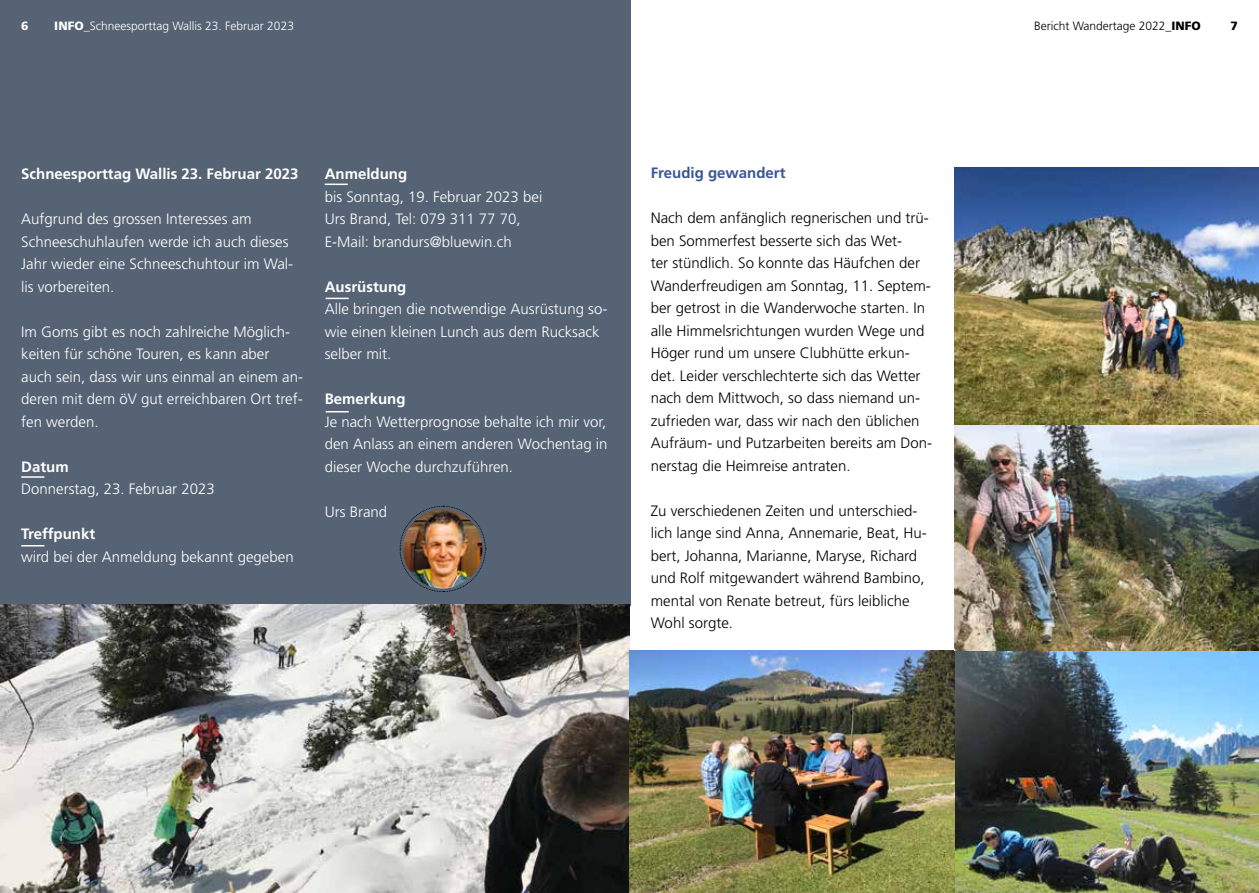
<style>
.page{position:relative;width:1259px;height:893px;background:#fff}
.page>*{position:absolute;margin:0;border:0;box-sizing:border-box;transform-origin:0 0}
.t1{font:300 15px/22.5px "Frutiger LT Std";color:#000}
.t2{font:300 15px/22.5px "Frutiger LT Std";color:#fff}
.t3{font:700 15px "Frutiger LT Std";color:#fff}
.t4{font:700 15px "Frutiger LT Std";color:#395594}
.t5{font:300 12px "Frutiger LT Std";color:#fff}
.t6{font:300 12px "Frutiger LT Std";color:#000}
.t7{font:900 12px "Frutiger LT Std";color:#fff}
.t8{font:900 12px "Frutiger LT Std";color:#000}
.s1{font-weight:900}
</style>
<div class="page">
<div style="left:0;top:0;width:631px;height:605px;background:#566374"></div>
<img style="left:0;top:604px;width:629px;height:289px">
<img style="left:629px;top:651px;width:630px;height:242px">
<img style="left:955px;top:168px;width:304px;height:483px">
<svg style="left:325px;top:184px;width:23px;height:1px"></svg>
<svg style="left:326px;top:298px;width:23px;height:1px"></svg>
<svg style="left:21px;top:545px;width:23px;height:1px"></svg>
<svg style="left:326px;top:411px;width:23px;height:1px"></svg>
<hr style="left:21px;top:476px;width:23px;height:2px;background:#fff">
<img style="left:399px;top:506px;width:87px;height:86px">
<p class="t7" style="left:21px;top:19px;width:9px">6</p>
<p class="t5" style="left:54px;top:19px;width:241px"><span class="s1">INFO</span>_Schneesporttag Wallis 23. Februar 2023</p>
<p class="t6" style="left:1034px;top:19px;width:168px">Bericht Wandertage 2022_<span class="s1">INFO</span></p>
<p class="t8" style="left:1230px;top:19px;width:9px">7</p>
<p class="t3" style="left:21px;top:165px;width:279px">Schneesporttag Wallis 23. Februar 2023</p>
<p class="t2" style="left:21px;top:208px;width:273px">Aufgrund des grossen Interesses am Schneeschuhlaufen werde ich auch dieses Jahr wieder eine Schneeschuhtour im Wal&shy;lis vorbereiten.</p>
<p class="t2" style="left:21px;top:320px;width:283px">Im Goms gibt es noch zahlreiche Möglich&shy;keiten für schöne Touren, es kann aber auch sein, dass wir uns einmal an einem an&shy;deren mit dem öV gut erreichbaren Ort tref&shy;fen werden.</p>
<p class="t3" style="left:21px;top:458px;width:49px">Datum</p>
<p class="t2" style="left:21px;top:478px;width:195px">Donnerstag, 23. Februar 2023</p>
<p class="t3" style="left:21px;top:525px;width:75px">Treffpunkt</p>
<p class="t2" style="left:21px;top:545px;width:274px">wird bei der Anmeldung bekannt gegeben</p>
<p class="t3" style="left:325px;top:165px;width:84px">Anmeldung</p>
<p class="t2" style="left:325px;top:185px;width:219px">bis Sonntag, 19. Februar 2023 bei<br>Urs Brand, Tel: 079 311 77 70,<br>E-Mail: brandurs@bluewin.ch</p>
<p class="t3" style="left:325px;top:278px;width:83px">Ausrüstung</p>
<p class="t2" style="left:325px;top:298px;width:284px">Alle bringen die notwendige Ausrüstung so&shy;wie einen kleinen Lunch aus dem Rucksack selber mit.</p>
<p class="t3" style="left:325px;top:390px;width:82px">Bemerkung</p>
<p class="t2" style="left:325px;top:410px;width:284px;text-align:justify">Je nach Wetterprognose behalte ich mir vor, den Anlass an einem anderen Wochentag in dieser Woche durchzuführen.</p>
<p class="t2" style="left:325px;top:500px;width:64px">Urs Brand</p>
<p class="t4" style="left:651px;top:164px;width:136px">Freudig gewandert</p>
<p class="t1" style="left:651px;top:207px;width:283px">Nach dem anfänglich regnerischen und trü&shy;ben Sommerfest besserte sich das Wet-<br>ter stündlich. So konnte das Häufchen der Wanderfreudigen am Sonntag, 11. Septem&shy;ber getrost in die Wanderwoche starten. In alle Himmelsrichtungen wurden Wege und Höger rund um unsere Clubhütte erkun&shy;det. Leider verschlechterte sich das Wetter nach dem Mittwoch, so dass niemand un&shy;zufrieden war, dass wir nach den üblichen Aufräum- und Putzarbeiten bereits am Don&shy;nerstag die Heimreise antraten.</p>
<p class="t1" style="left:651px;top:500px;width:277px">Zu verschiedenen Zeiten und unterschied&shy;lich lange sind Anna, Annemarie, Beat, Hu&shy;bert, Johanna, Marianne, Maryse, Richard und Rolf mitgewandert während Bambino, mental von Renate betreut, fürs leibliche Wohl sorgte.</p>
</div>
